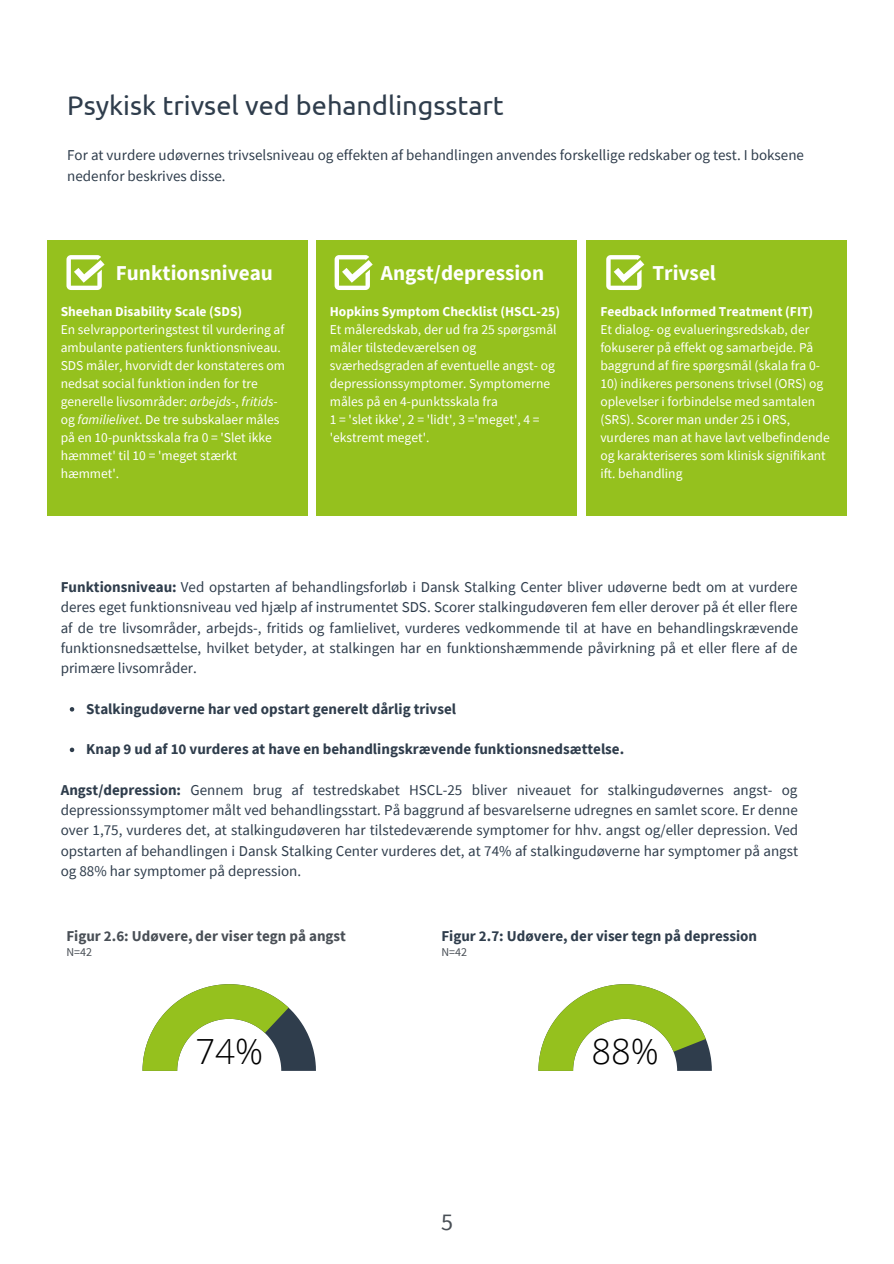
<style>
.page{position:relative;width:894px;height:1264px;background:#fff}
.page>*{position:absolute;margin:0;border:0;box-sizing:border-box;transform-origin:0 0}
.t1{font:300 34.65px "Open Sans";color:#000}
.t2{font:27px "Ubuntu";color:#2f3d4c}
.t3{font:24px "Source Sans Pro";color:#494f56}
.t4{font:700 21.15px "Source Sans Pro";color:#fff}
.t5{font:15px/20.2px "Source Sans Pro";color:#2f3d4c;text-align:justify}
.t6{font:700 15px "Source Sans Pro";color:#2f3d4c}
.t7{font:700 15px "Source Sans Pro";color:#494f56}
.t8{font:13.5px/18px "Source Sans Pro";color:#fff}
.t9{font:700 13.5px "Source Sans Pro";color:#fff}
.t10{font:12px "Source Sans Pro";color:#494f56}
.s1{font-style:italic}
.s2{font-weight:700}
</style>
<div class="page">
<div style="left:47px;top:240px;width:260px;height:276px;background:#95c11e"></div>
<div style="left:316px;top:240px;width:260px;height:276px;background:#95c11e"></div>
<div style="left:586px;top:240px;width:260px;height:276px;background:#95c11e"></div>
<svg style="left:70px;top:707px;width:4px;height:4px"></svg>
<svg style="left:70px;top:747px;width:4px;height:5px"></svg>
<svg style="left:142px;top:984px;width:174px;height:86px"></svg>
<svg style="left:538px;top:984px;width:173px;height:86px"></svg>
<svg style="left:66px;top:255px;width:39px;height:35px"></svg>
<svg style="left:334px;top:255px;width:38px;height:35px"></svg>
<svg style="left:606px;top:255px;width:38px;height:35px"></svg>
<p class="t2" style="left:67px;top:90px;width:438px">Psykisk trivsel ved behandlingsstart</p>
<p class="t5" style="left:67px;top:145px;width:738px">For at vurdere udøvernes trivselsniveau og effekten af behandlingen anvendes forskellige redskaber og test. I boksene nedenfor beskrives disse.</p>
<p class="t4" style="left:116px;top:259px;width:158px">Funktionsniveau</p>
<p class="t9" style="left:61px;top:303px;width:183px">Sheehan Disability Scale (SDS)</p>
<p class="t8" style="left:61px;top:320px;width:226px">En selvrapporteringstest til vurdering af ambulante patienters funktionsniveau.<br>SDS måler, hvorvidt der konstateres om nedsat social funktion inden for tre generelle livsområder: <span class="s1">arbejds</span>-, <span class="s1">fritids&shy;</span>og <span class="s1">familielivet</span>. De tre subskalaer måles på en 10-punktsskala fra 0 = 'Slet ikke hæmmet' til 10 = 'meget stærkt hæmmet'.</p>
<p class="t4" style="left:381px;top:259px;width:165px">Angst/depression</p>
<p class="t4" style="left:652px;top:259px;width:65px">Trivsel</p>
<p class="t9" style="left:600px;top:303px;width:214px">Feedback Informed Treatment (FIT)</p>
<p class="t8" style="left:600px;top:320px;width:221px">Et dialog- og evalueringsredskab, der fokuserer på effekt og samarbejde. På baggrund af fire spørgsmål (skala fra 0-</p>
<p class="t8" style="left:600px;top:374px;width:231px">10) indikeres personens trivsel (ORS) og oplevelser i forbindelse med samtalen (SRS). Scorer man under 25 i ORS, vurderes man at have lavt velbefindende og karakteriseres som klinisk signifikant ift. behandling</p>
<p class="t9" style="left:330px;top:303px;width:232px">Hopkins Symptom Checklist (HSCL-25)</p>
<p class="t8" style="left:330px;top:320px;width:228px">Et måleredskab, der ud fra 25 spørgsmål måler tilstedeværelsen og sværhedsgraden af eventuelle angst- og depressionssymptomer. Symptomerne måles på en 4-punktsskala fra</p>
<p class="t8" style="left:330px;top:410px;width:211px">1 = 'slet ikke', 2 = 'lidt', 3 ='meget', 4 = 'ekstremt meget'.</p>
<p class="t5" style="left:61px;top:576px;width:738px"><span class="s2">Funktionsniveau:</span> Ved opstarten af behandlingsforløb i Dansk Stalking Center bliver udøverne bedt om at vurdere deres eget funktionsniveau ved hjælp af instrumentet SDS. Scorer stalkingudøveren fem eller derover på ét eller flere af de tre livsområder, arbejds-, fritids og famlielivet, vurderes vedkommende til at have en behandlingskrævende funktionsnedsættelse, hvilket betyder, at stalkingen har en funktionshæmmende påvirkning på et eller flere af de primære livsområder.</p>
<p class="t6" style="left:86px;top:699px;width:371px">Stalkingudøverne har ved opstart generelt dårlig trivsel</p>
<p class="t6" style="left:86px;top:739px;width:539px">Knap 9 ud af 10 vurderes at have en behandlingskrævende funktionsnedsættelse.</p>
<p class="t5" style="left:61px;top:779px;width:738px"><span class="s2">Angst/depression:</span> Gennem brug af testredskabet HSCL-25 bliver niveauet for stalkingudøvernes angst- og depressionssymptomer målt ved behandlingsstart. På baggrund af besvarelserne udregnes en samlet score. Er denne over 1,75, vurderes det, at stalkingudøveren har tilstedeværende symptomer for hhv. angst og/eller depression. Ved opstarten af behandlingen i Dansk Stalking Center vurderes det, at 74% af stalkingudøverne har symptomer på angst og 88% har symptomer på depression.</p>
<p class="t7" style="left:66px;top:926px;width:281px">Figur 2.6: Udøvere, der viser tegn på angst</p>
<p class="t6" style="left:441px;top:926px;width:317px">Figur 2.7: Udøvere, der viser tegn på depression</p>
<p class="t10" style="left:66px;top:944px;width:27px">N=42</p>
<p class="t10" style="left:441px;top:944px;width:27px">N=42</p>
<p class="t1" style="left:195px;top:1026px;width:69px">74%</p>
<p class="t1" style="left:591px;top:1026px;width:69px">88%</p>
<p class="t3" style="left:441px;top:1205px;width:13px">5</p>
</div>
